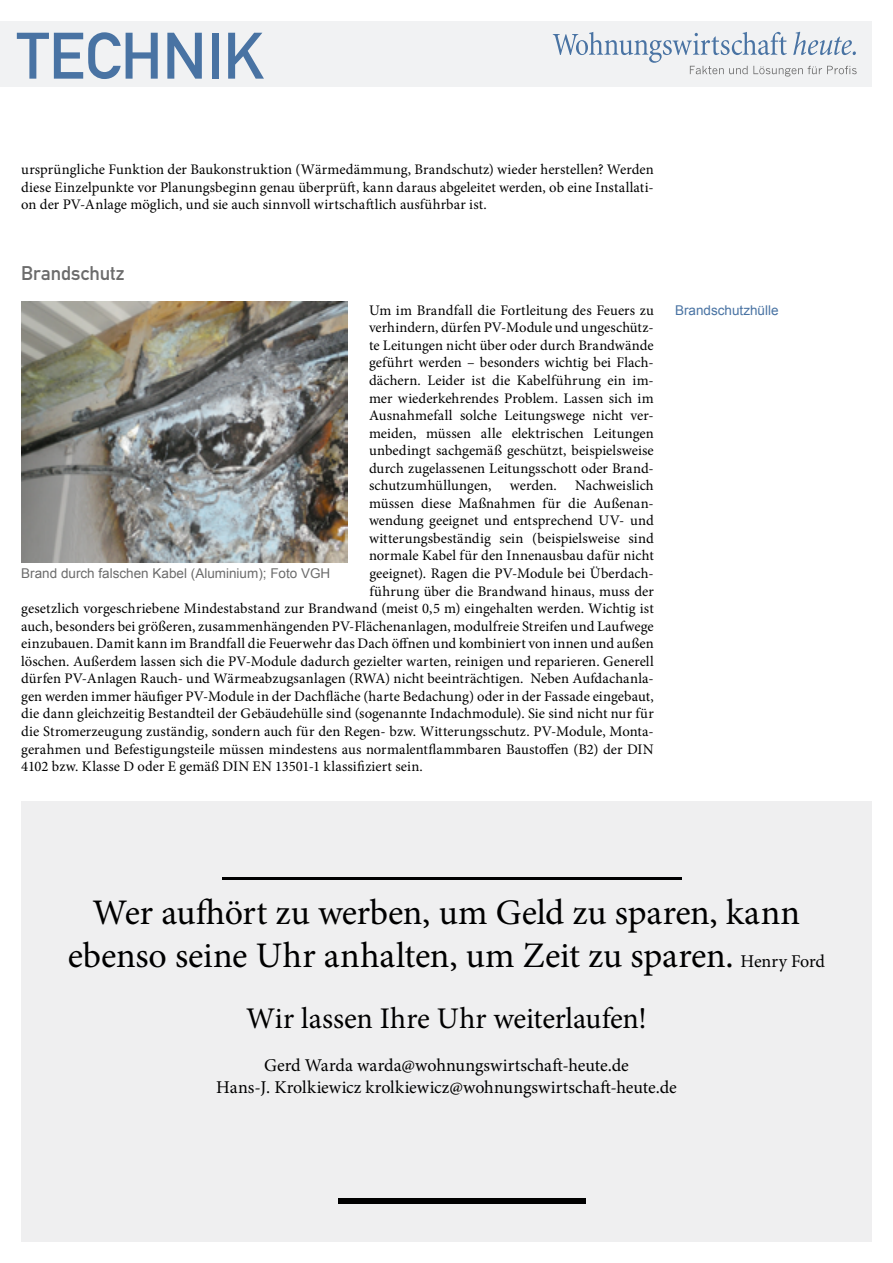
<style>
.page{position:relative;width:893px;height:1263px;background:#fff}
.page>*{position:absolute;margin:0;border:0;box-sizing:border-box;transform-origin:0 0}
.t1{font:64.5px "DIN Mittelschrift";color:#4973a3}
.Anlesetext{font:36px/43.2px "Minion Pro";letter-spacing:-.005em;color:#000;text-align:center}
.Anlesetext-2{font:30px "Minion Pro";letter-spacing:-.01em;color:#000}
.Überschrift_Grau{font:19.5px "DIN Mittelschrift";color:#6c6c6c}
.Anlesetext-3{font:18px "Minion Pro";letter-spacing:-.005em;color:#000}
.Fließtext_erste_Zeil{font:14.7px/17.5px "Minion Pro";letter-spacing:.005em;color:#000;text-align:justify}
.Bildunterschrift{font:13.5px "Arial";color:#6c6c6c}
.Info{font:13.5px "Arial";color:#4973a3}
.s1{font-size:18px}
</style>
<div class="page">
<div style="left:0;top:21px;width:872px;height:66px;background:#f1f2f3"></div>
<svg style="left:553px;top:32px;width:304px;height:45px"></svg>
<img style="left:21px;top:301px;width:327px;height:261px">
<div style="left:21px;top:802px;width:851px;height:440px;background:#efeff0"></div>
<hr style="left:223px;top:877px;width:459px;height:3px;background:#000">
<div style="left:338px;top:1198px;width:248px;height:5px;background:#000"></div>
<h1 class="t1" style="left:17px;top:18px;width:249px">TECHNIK</h1>
<p class="Fließtext_erste_Zeil" style="left:21px;top:161px;width:634px">ursprüngliche Funktion der Baukonstruktion (Wärmedämmung, Brandschutz) wieder herstellen? Werden diese Einzelpunkte vor Planungsbeginn genau überprüft, kann daraus abgeleitet werden, ob eine Installati&shy;on der PV-Anlage möglich, und sie auch sinnvoll wirtschaftlich ausführbar ist.</p>
<p class="Überschrift_Grau" style="left:21px;top:261px;width:105px">Brandschutz</p>
<p class="Fließtext_erste_Zeil" style="left:369px;top:301px;width:286px">Um im Brandfall die Fortleitung des Feuers zu verhindern, dürfen PV-Module und ungeschütz&shy;te Leitungen nicht über oder durch Brandwände geführt werden – besonders wichtig bei Flach&shy;dächern. Leider ist die Kabelführung ein im&shy;mer wiederkehrendes Problem. Lassen sich im Ausnahmefall solche Leitungswege nicht ver&shy;meiden, müssen alle elektrischen Leitungen unbedingt sachgemäß geschützt, beispielsweise durch zugelassenen Leitungsschott oder Brand&shy;schutzumhüllungen,</p>
<p class="Fließtext_erste_Zeil" style="left:510px;top:477px;width:48px">werden.</p>
<p class="Fließtext_erste_Zeil" style="left:575px;top:477px;width:80px">Nachweislich</p>
<p class="Fließtext_erste_Zeil" style="left:369px;top:494px;width:286px">müssen diese Maßnahmen für die Außenan-</p>
<p class="Fließtext_erste_Zeil" style="left:369px;top:512px;width:286px">wendung geeignet und entsprechend UV- und</p>
<p class="Fließtext_erste_Zeil" style="left:369px;top:529px;width:286px">witterungsbeständig sein (beispielsweise sind</p>
<p class="Fließtext_erste_Zeil" style="left:369px;top:547px;width:286px">normale Kabel für den Innenausbau dafür nicht</p>
<p class="Fließtext_erste_Zeil" style="left:369px;top:565px;width:286px">geeignet). Ragen die PV-Module bei Überdach-</p>
<p class="Fließtext_erste_Zeil" style="left:369px;top:582px;width:286px">führung über die Brandwand hinaus, muss der</p>
<p class="Fließtext_erste_Zeil" style="left:21px;top:600px;width:634px">gesetzlich vorgeschriebene Mindestabstand zur Brandwand (meist 0,5 m) eingehalten werden. Wichtig ist</p>
<p class="Fließtext_erste_Zeil" style="left:21px;top:617px;width:634px">auch, besonders bei größeren, zusammenhängenden PV-Flächenanlagen, modulfreie Streifen und Laufwege</p>
<p class="Fließtext_erste_Zeil" style="left:21px;top:635px;width:634px">einzubauen. Damit kann im Brandfall die Feuerwehr das Dach öffnen und kombiniert von innen und außen</p>
<p class="Fließtext_erste_Zeil" style="left:21px;top:652px;width:634px">löschen. Außerdem lassen sich die PV-Module dadurch gezielter warten, reinigen und reparieren. Generell</p>
<p class="Fließtext_erste_Zeil" style="left:21px;top:670px;width:634px">dürfen PV-Anlagen Rauch- und Wärmeabzugsanlagen (RWA) nicht beeinträchtigen. Neben Aufdachanla-</p>
<p class="Fließtext_erste_Zeil" style="left:21px;top:687px;width:634px">gen werden immer häufiger PV-Module in der Dachfläche (harte Bedachung) oder in der Fassade eingebaut,</p>
<p class="Fließtext_erste_Zeil" style="left:21px;top:705px;width:634px">die dann gleichzeitig Bestandteil der Gebäudehülle sind (sogenannte Indachmodule). Sie sind nicht nur für</p>
<p class="Fließtext_erste_Zeil" style="left:21px;top:723px;width:634px">die Stromerzeugung zuständig, sondern auch für den Regen- bzw. Witterungsschutz. PV-Module, Monta-</p>
<p class="Fließtext_erste_Zeil" style="left:21px;top:740px;width:634px">gerahmen und Befestigungsteile müssen mindestens aus normalentflammbaren Baustoffen (B2) der DIN</p>
<p class="Fließtext_erste_Zeil" style="left:21px;top:758px;width:403px">4102 bzw. Klasse D oder E gemäß DIN EN 13501-1 klassifiziert sein.</p>
<p class="Bildunterschrift" style="left:21px;top:564px;width:311px">Brand durch falschen Kabel (Aluminium); Foto VGH</p>
<p class="Info" style="left:675px;top:301px;width:105px">Brandschutzhülle</p>
<p class="Anlesetext" style="left:68px;top:890px;width:759px">Wer aufhört zu werben, um Geld zu sparen, kann ebenso seine Uhr anhalten, um Zeit zu sparen. <span class="s1">Henry Ford</span></p>
<p class="Anlesetext-2" style="left:246px;top:998px;width:402px">Wir lassen Ihre Uhr weiterlaufen!</p>
<p class="Anlesetext-3" style="left:264px;top:1053px;width:366px">Gerd Warda warda@wohnungswirtschaft-heute.de</p>
<p class="Anlesetext-3" style="left:216px;top:1075px;width:462px">Hans-J. Krolkiewicz krolkiewicz@wohnungswirtschaft-heute.de</p>
</div>
